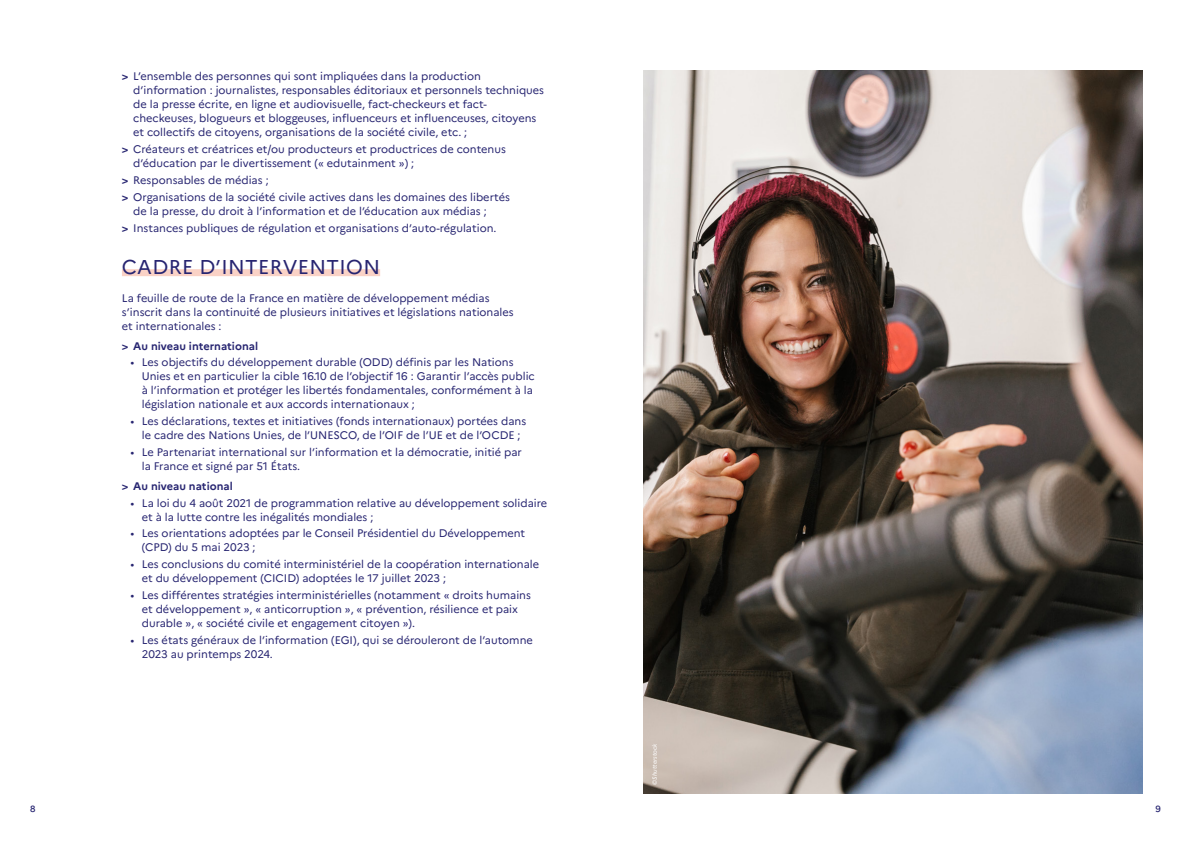
<style>
.page{position:relative;width:1191px;height:842px;background:#fff}
.page>*{position:absolute;margin:0;border:0;box-sizing:border-box;transform-origin:0 0}
.H3_objectif_general{font:20px "Marianne";letter-spacing:.02em;color:#272571}
.corps_texte{font:11px/14px "Marianne";color:#272571}
.t1{font:700 11px "Marianne";color:#272571}
.t2{font:500 9px "Marianne";color:#272571}
.credit_photo{font:italic 6px "Marianne";color:#fff}
.s1{font-weight:700}
</style>
<div class="page">
<div style="left:122px;top:269px;width:258px;height:7px;background:#fad2c6"></div>
<img style="left:643px;top:71px;width:499px;height:723px">
<p class="corps_texte" style="left:133px;top:69px;width:412px;text-indent:-11px"><span class="s1">&gt;</span> L’ensemble des personnes qui sont impliquées dans la production d’information : journalistes, responsables éditoriaux et personnels techniques de la presse écrite, en ligne et audiovisuelle, fact-checkeurs et fact&shy;checkeuses, blogueurs et bloggeuses, influenceurs et influenceuses, citoyens et collectifs de citoyens, organisations de la société civile, etc. ;</p>
<p class="corps_texte" style="left:133px;top:141px;width:374px;text-indent:-11px"><span class="s1">&gt;</span> Créateurs et créatrices et/ou producteurs et productrices de contenus d’éducation par le divertissement (« edutainment ») ;</p>
<p class="corps_texte" style="left:122px;top:172px;width:148px"><span class="s1">&gt;</span> Responsables de médias ;</p>
<p class="corps_texte" style="left:133px;top:189px;width:378px;text-indent:-11px"><span class="s1">&gt;</span> Organisations de la société civile actives dans les domaines des libertés de la presse, du droit à l’information et de l’éducation aux médias ;</p>
<p class="corps_texte" style="left:122px;top:220px;width:376px"><span class="s1">&gt;</span> Instances publiques de régulation et organisations d’auto-régulation.</p>
<h3 class="H3_objectif_general" style="left:122px;top:251px;width:260px">CADRE D’INTERVENTION</h3>
<p class="corps_texte" style="left:122px;top:290px;width:393px">La feuille de route de la France en matière de développement médias s’inscrit dans la continuité de plusieurs initiatives et législations nationales et internationales :</p>
<p class="t1" style="left:122px;top:339px;width:138px">&gt; Au niveau international</p>
<p class="corps_texte" style="left:142px;top:355px;width:394px;text-indent:-11px">• Les objectifs du développement durable (ODD) définis par les Nations Unies et en particulier la cible 16.10 de l’objectif 16 : Garantir l’accès public à l’information et protéger les libertés fondamentales, conformément à la législation nationale et aux accords internationaux ;</p>
<p class="corps_texte" style="left:130px;top:413px;width:397px;text-align:center">• Les déclarations, textes et initiatives (fonds internationaux) portées dans le cadre des Nations Unies, de l’UNESCO, de l’OIF de l’UE et de l’OCDE ;</p>
<p class="corps_texte" style="left:142px;top:444px;width:382px;text-indent:-11px">• Le Partenariat international sur l’information et la démocratie, initié par la France et signé par 51 États.</p>
<p class="t1" style="left:122px;top:479px;width:112px">&gt; Au niveau national</p>
<p class="corps_texte" style="left:142px;top:495px;width:407px;text-indent:-11px">• La loi du 4 août 2021 de programmation relative au développement solidaire et à la lutte contre les inégalités mondiales ;</p>
<p class="corps_texte" style="left:142px;top:526px;width:385px;text-indent:-11px">• Les orientations adoptées par le Conseil Présidentiel du Développement (CPD) du 5 mai 2023 ;</p>
<p class="corps_texte" style="left:142px;top:556px;width:399px;text-indent:-11px">• Les conclusions du comité interministériel de la coopération internationale et du développement (CICID) adoptées le 17 juillet 2023 ;</p>
<p class="corps_texte" style="left:142px;top:587px;width:391px;text-indent:-11px">• Les différentes stratégies interministérielles (notamment « droits humains et développement », « anticorruption », « prévention, résilience et paix durable », « société civile et engagement citoyen »).</p>
<p class="corps_texte" style="left:142px;top:632px;width:393px;text-indent:-11px">• Les états généraux de l’information (EGI), qui se dérouleront de l’automne<br>2023 au printemps 2024.</p>
<p class="credit_photo" style="left:650px;top:785px;width:44px;rotate:-90deg">© Shutterstock</p>
<p class="t2" style="left:30px;top:802px;width:7px">8</p>
<p class="t2" style="left:1155px;top:802px;width:7px">9</p>
</div>
